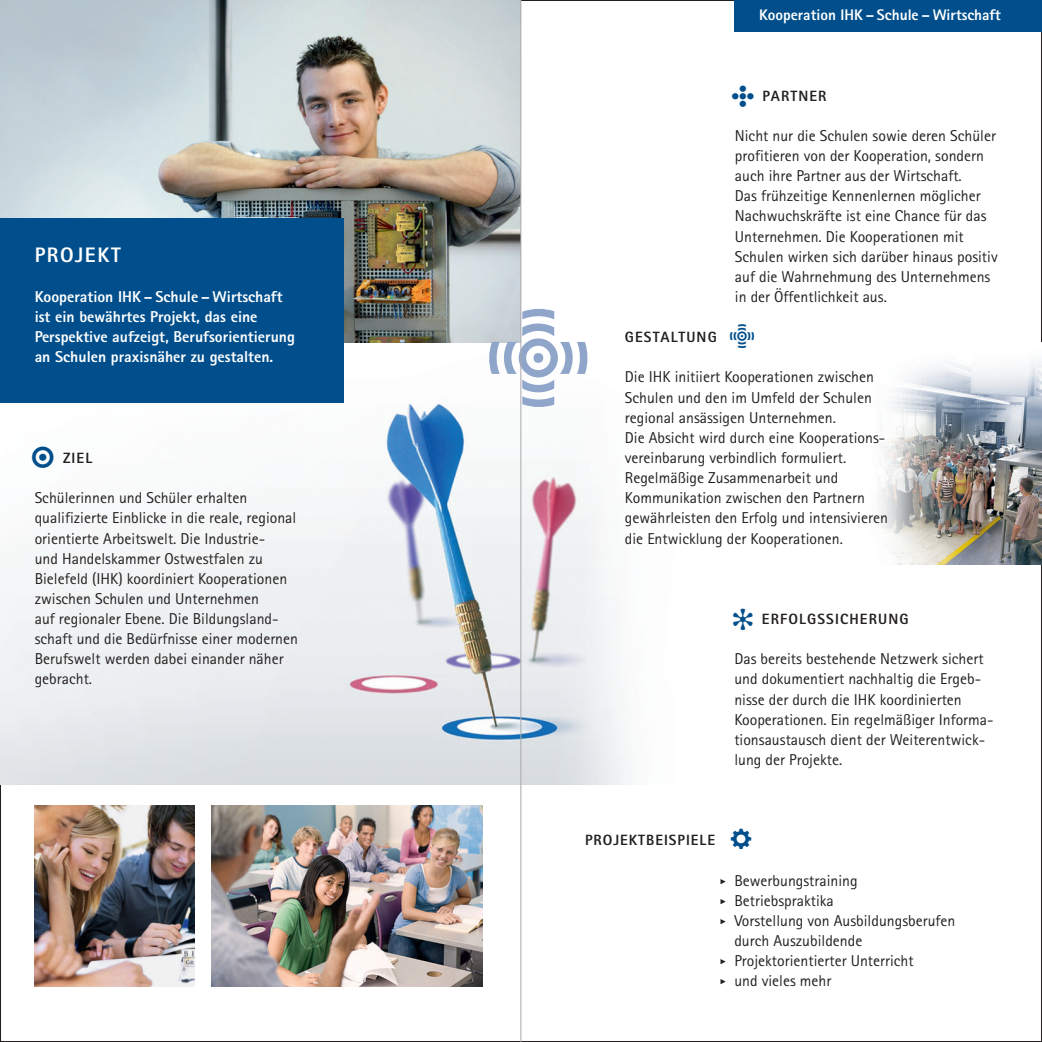
<style>
.page{position:relative;width:1042px;height:1042px;background:#fff}
.page>*{position:absolute;margin:0;border:0;box-sizing:border-box;transform-origin:0 0}
.t1{font:800 21px "Rotis Sans Serif Std";letter-spacing:.075em;color:#fff}
.t2{font:15.75px/20.1px "Rotis Sans Serif Std";color:#231f20}
.t3{font:800 15.75px/20.1px "Rotis Sans Serif Std";color:#fff}
.t4{font:800 15.4px "Rotis Sans Serif Std";color:#fff}
.t5{font:800 14.88px "Rotis Sans Serif Std";letter-spacing:.075em;color:#231f20}
.t6{font:10.5px/20.1px "Scala";color:#231f20;text-align:justify}
</style>
<div class="page">
<img style="left:0;top:342px;width:628px;height:442px">
<img style="left:879px;top:358px;width:163px;height:207px">
<img style="left:0;top:0;width:520px;height:342px">
<img style="left:35px;top:805px;width:159px;height:182px">
<div style="left:0;top:218px;width:343px;height:184px;background:#004f8c"></div>
<img style="left:211px;top:805px;width:272px;height:181px">
<div style="left:734px;top:0;width:308px;height:31px;background:#004f8c"></div>
<hr style="left:520px;top:0;width:1px;height:1042px;background:#a8a9ad">
<svg style="left:32px;top:447px;width:22px;height:21px"></svg>
<svg style="left:488px;top:308px;width:140px;height:100px"></svg>
<h1 class="t1" style="left:35px;top:247px;width:88px">PROJEKT</h1>
<p class="t3" style="left:35px;top:288px;width:262px">Kooperation IHK – Schule – Wirtschaft ist ein bewährtes Projekt, das eine Perspektive aufzeigt, Berufsorientierung an Schulen praxisnäher zu gestalten.</p>
<p class="t5" style="left:63px;top:453px;width:31px">ZIEL</p>
<p class="t2" style="left:35px;top:489px;width:265px">Schülerinnen und Schüler erhalten qualifizierte Einblicke in die reale, regional orientierte Arbeitswelt. Die Industrie-<br>und Handelskammer Ostwestfalen zu Bielefeld (IHK) koordiniert Kooperationen zwischen Schulen und Unternehmen<br>auf regionaler Ebene. Die Bildungsland&shy;schaft und die Bedürfnisse einer modernen Berufswelt werden dabei einander näher gebracht.</p>
<p class="t4" style="left:759px;top:9px;width:243px">Kooperation IHK – Schule – Wirtschaft</p>
<p class="t5" style="left:762px;top:90px;width:66px">PARTNER</p>
<p class="t2" style="left:735px;top:127px;width:264px">Nicht nur die Schulen sowie deren Schüler profitieren von der Kooperation, sondern auch ihre Partner aus der Wirtschaft.<br>Das frühzeitige Kennenlernen möglicher Nachwuchskräfte ist eine Chance für das Unternehmen. Die Kooperationen mit Schulen wirken sich darüber hinaus positiv auf die Wahrnehmung des Unternehmens in der Öffentlichkeit aus.</p>
<p class="t5" style="left:625px;top:332px;width:93px">GESTALTUNG</p>
<p class="t2" style="left:625px;top:369px;width:264px">Die IHK initiiert Kooperationen zwischen Schulen und den im Umfeld der Schulen regional ansässigen Unternehmen.<br>Die Absicht wird durch eine Kooperations&shy;vereinbarung verbindlich formuliert.<br>Regelmäßige Zusammenarbeit und Kommunikation zwischen den Partnern gewährleisten den Erfolg und intensivieren die Entwicklung der Kooperationen.</p>
<p class="t5" style="left:762px;top:614px;width:148px">ERFOLGSSICHERUNG</p>
<p class="t2" style="left:734px;top:650px;width:261px">Das bereits bestehende Netzwerk sichert und dokumentiert nachhaltig die Ergeb&shy;nisse der durch die IHK koordinierten Kooperationen. Ein regelmäßiger Informa&shy;tionsaustausch dient der Weiterentwick&shy;lung der Projekte.</p>
<p class="t5" style="left:585px;top:835px;width:131px">PROJEKTBEISPIELE</p>
<p class="t6" style="left:720px;top:870px;width:8px">Ω Ω Ω</p>
<p class="t6" style="left:720px;top:950px;width:8px">Ω<br>Ω</p>
<p class="t2" style="left:734px;top:872px;width:223px">Bewerbungstraining<br>Betriebspraktika<br>Vorstellung von Ausbildungsberufen durch Auszubildende<br>Projektorientierter Unterricht<br>und vieles mehr</p>
</div>
